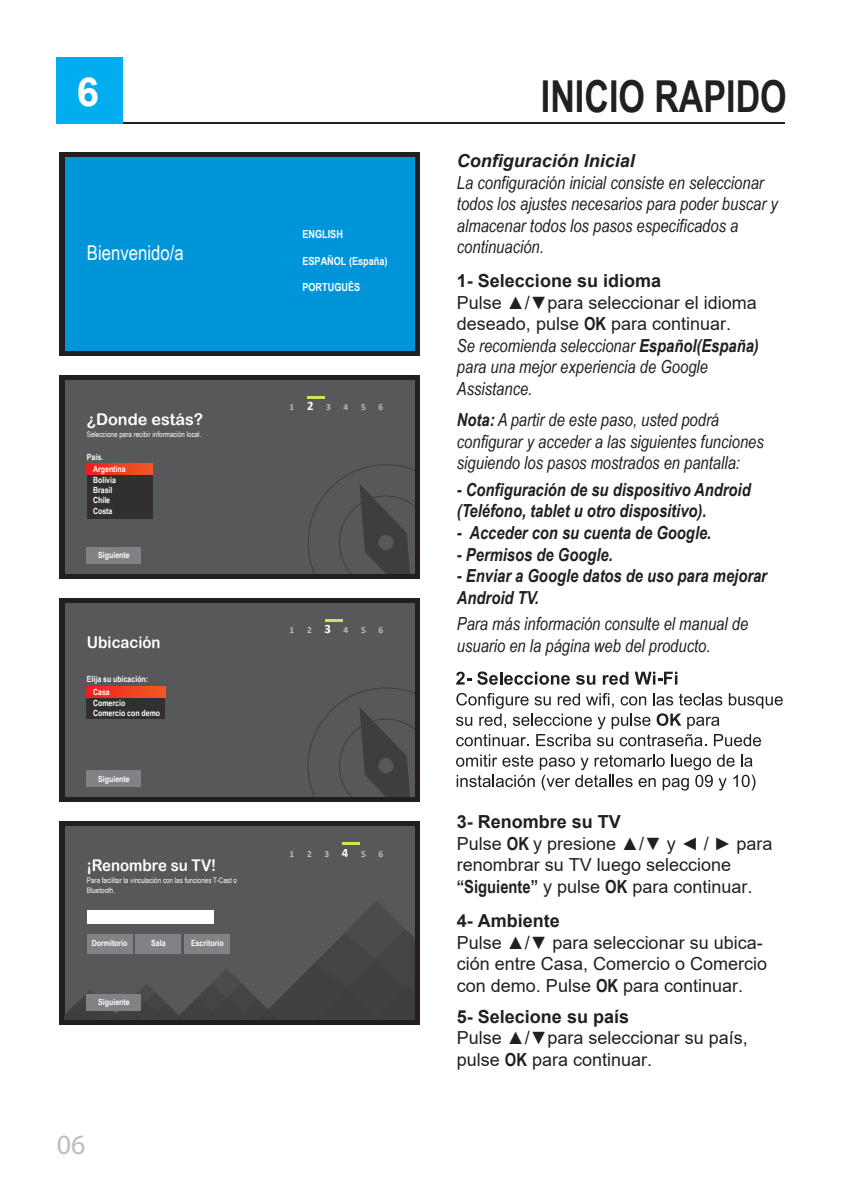
<style>
.page{position:relative;width:842px;height:1191px;background:#fff}
.page>*{position:absolute;margin:0;border:0;box-sizing:border-box;transform-origin:0 0}
.t1{font:700 44px "Arial Narrow";color:#231f20;scale:.94 1}
.t2{font:700 40px "Arial";color:#fff}
.t3{font:28px "Myriad Pro";color:#bcbdc0}
.t4{font:20.4px "Arial Narrow";color:#fff}
.t5{font:italic 18px/21.6px "Arial Narrow";color:#231f20}
.t6{font:18px/21.6px "Arial";color:#231f20}
.t7{font:italic 700 18px/21.6px "Arial Narrow";color:#231f20}
.t8{font:700 18px "Arial";color:#231f20}
.t9{font:italic 700 18px "Arial";color:#231f20}
.t10{font:16.2px "Arial Rounded MT Bold";color:#fff;scale:.93 1}
.t11{font:16.2px "Arial Rounded MT Bold";color:#fff}
.t12{font:700 11.2px "Arial Narrow";color:#fff}
.t13{font:700 9.4px "Calibri";color:#bcbdc0}
.t14{font:700 8.6px/10.8px "Arial Narrow";color:#fff}
.t15{font:7.6px/9.2px "Arial Narrow";color:#fff}
.s1{font-size:12.8px;color:#fff}
.s2{font-family:"Arial Narrow";font-weight:700}
.s3{font-weight:700}
</style>
<div class="page">
<div style="left:59px;top:152px;width:361px;height:203px;background:#231f20"></div>
<div style="left:65px;top:157px;width:350px;height:193px;background:#0095d9"></div>
<div style="left:59px;top:821px;width:361px;height:204px;background:#231f20"></div>
<div style="left:65px;top:826px;width:350px;height:193px;background:#57585a"></div>
<svg style="left:342px;top:843px;width:17px;height:2px"></svg>
<svg style="left:65px;top:902px;width:350px;height:117px"></svg>
<div style="left:87px;top:994px;width:54px;height:16px;background:#808285"></div>
<div style="left:59px;top:375px;width:361px;height:203px;background:#231f20"></div>
<div style="left:65px;top:380px;width:350px;height:193px;background:#57585a"></div>
<hr style="left:307px;top:396px;width:18px;height:3px;background:#d4e05a">
<svg style="left:87px;top:463px;width:66px;height:12px"></svg>
<div style="left:87px;top:475px;width:66px;height:10px;background:#312f30"></div>
<div style="left:87px;top:485px;width:66px;height:10px;background:#312f30"></div>
<div style="left:87px;top:495px;width:66px;height:11px;background:#312f30"></div>
<div style="left:87px;top:506px;width:66px;height:12px;background:#312f30"></div>
<div style="left:87px;top:548px;width:54px;height:16px;background:#808285"></div>
<svg style="left:308px;top:464px;width:107px;height:109px"></svg>
<div style="left:378px;top:535px;width:15px;height:15px;background:#57585a;border-radius:50%"></div>
<div style="left:59px;top:598px;width:361px;height:203px;background:#231f20"></div>
<div style="left:65px;top:603px;width:350px;height:193px;background:#57585a"></div>
<hr style="left:325px;top:619px;width:18px;height:3px;background:#d4e05a">
<svg style="left:87px;top:687px;width:78px;height:11px"></svg>
<div style="left:87px;top:698px;width:78px;height:10px;background:#312f30"></div>
<div style="left:87px;top:708px;width:78px;height:11px;background:#312f30"></div>
<div style="left:87px;top:771px;width:54px;height:16px;background:#808285"></div>
<svg style="left:308px;top:687px;width:107px;height:109px"></svg>
<div style="left:378px;top:758px;width:15px;height:15px;background:#57585a;border-radius:50%"></div>
<hr style="left:123px;top:122px;width:661px;height:1px;background:#231f20">
<div style="left:57px;top:57px;width:66px;height:66px;background:#00aeef"></div>
<svg style="left:456px;top:671px;width:15px;height:13px"></svg>
<svg style="left:477px;top:671px;width:93px;height:14px"></svg>
<svg style="left:576px;top:675px;width:19px;height:10px"></svg>
<svg style="left:603px;top:671px;width:25px;height:14px"></svg>
<svg style="left:635px;top:671px;width:42px;height:13px"></svg>
<svg style="left:456px;top:693px;width:327px;height:53px"></svg>
<svg style="left:456px;top:754px;width:299px;height:36px"></svg>
<h2 class="t2" style="left:77px;top:63px;width:24px">6</h2>
<h1 class="t1" style="left:541px;top:63px;width:263px">INICIO RAPIDO</h1>
<p class="t4" style="left:87px;top:238px;width:98px">Bienvenido/a</p>
<p class="t11" style="left:87px;top:410px;width:118px">¿Donde estás?</p>
<p class="t15" style="left:87px;top:429px;width:116px">Seleccione para recibir información local.</p>
<p class="t14" style="left:93px;top:451px;width:34px;text-indent:-6px">País.<br>Argentina<br>Bolivia<br>Brasil<br>Chile<br>Costa</p>
<p class="t14" style="left:98px;top:549px;width:33px">Siguiente</p>
<p class="t10" style="left:87px;top:633px;width:81px">Ubicación</p>
<p class="t14" style="left:93px;top:672px;width:57px;line-height:13px;text-indent:-6px">Elija su ubicación:<br>Casa</p>
<p class="t14" style="left:93px;top:697px;width:69px;line-height:10.2px">Comercio<br>Comercio con demo</p>
<p class="t14" style="left:98px;top:772px;width:33px">Siguiente</p>
<p class="t10" style="left:87px;top:856px;width:141px">¡Renombre su TV!</p>
<p class="t15" style="left:87px;top:875px;width:152px">Para facilitar la vinculación con las funciones T-Cast o<br>Bluetooth.</p>
<p class="t14" style="left:92px;top:937px;width:37px">Dormitorio</p>
<p class="t14" style="left:151px;top:937px;width:16px">Sala</p>
<p class="t14" style="left:191px;top:937px;width:34px">Escritorio</p>
<p class="t14" style="left:98px;top:996px;width:33px">Siguiente</p>
<h3 class="t3" style="left:57px;top:1127px;width:30px">06</h3>
<p class="t12" style="left:302px;top:225px;width:42px">ENGLISH</p>
<p class="t12" style="left:302px;top:252px;width:87px">ESPAÑOL (España)</p>
<p class="t12" style="left:302px;top:279px;width:59px">PORTUGUÊS</p>
<p class="t13" style="left:290px;top:400px;width:25px">1 <span class="s1">2</span></p>
<p class="t13" style="left:326px;top:400px;width:6px">3</p>
<p class="t13" style="left:344px;top:400px;width:6px">4</p>
<p class="t13" style="left:361px;top:400px;width:6px">5</p>
<p class="t13" style="left:378px;top:400px;width:6px">6</p>
<p class="t13" style="left:290px;top:623px;width:6px">1</p>
<p class="t13" style="left:307px;top:623px;width:25px">2 <span class="s1">3</span></p>
<p class="t13" style="left:344px;top:623px;width:6px">4</p>
<p class="t13" style="left:361px;top:623px;width:6px">5</p>
<p class="t13" style="left:378px;top:623px;width:6px">6</p>
<p class="t13" style="left:290px;top:847px;width:6px">1</p>
<p class="t13" style="left:307px;top:847px;width:6px">2</p>
<p class="t13" style="left:324px;top:847px;width:25px">3 <span class="s1">4</span></p>
<p class="t13" style="left:361px;top:847px;width:6px">5</p>
<p class="t13" style="left:378px;top:847px;width:6px">6</p>
<p class="t9" style="left:457px;top:149px;width:180px">Configuración Inicial</p>
<p class="t5" style="left:457px;top:171px;width:322px">La configuración inicial consiste en seleccionar todos los ajustes necesarios para poder buscar y almacenar todos los pasos especificados a continuación.</p>
<p class="t8" style="left:457px;top:268px;width:206px">1- Seleccione su idioma</p>
<p class="t6" style="left:457px;top:291px;width:301px">Pulse ▲/▼para seleccionar el idioma deseado, pulse <span class="s2">OK</span> para continuar.</p>
<p class="t5" style="left:457px;top:334px;width:303px">Se recomienda seleccionar <span class="s3">Español(España) </span>para una mejor experiencia de Google<br>Assistance.</p>
<p class="t5" style="left:457px;top:409px;width:308px"><span class="s3">Nota:</span> A partir de este paso, usted podrá configurar y acceder a las siguientes funciones siguiendo los pasos mostrados en pantalla:</p>
<p class="t7" style="left:457px;top:478px;width:295px">- Configuración de su dispositivo Android (Teléfono, tablet u otro dispositivo).</p>
<p class="t7" style="left:457px;top:521px;width:256px">- Acceder con su cuenta de Google.</p>
<p class="t7" style="left:457px;top:542px;width:157px">- Permisos de Google.</p>
<p class="t7" style="left:457px;top:564px;width:312px">- Enviar a Google datos de uso para mejorar<br>Android TV.</p>
<p class="t5" style="left:457px;top:613px;width:293px">Para más información consulte el manual de usuario en la página web del producto.</p>
<p class="t6" style="left:457px;top:811px;width:317px"><span class="s3">3- Renombre su TV<br></span>Pulse <span class="s2">OK</span> y presione ▲/▼ y ◄ / ► para renombrar su TV luego seleccione <span class="s2">“Siguiente”</span> y pulse <span class="s2">OK</span> para continuar.</p>
<p class="t8" style="left:457px;top:908px;width:105px">4- Ambiente</p>
<p class="t6" style="left:457px;top:931px;width:312px">Pulse ▲/▼ para seleccionar su ubica&shy;ción entre Casa, Comercio o Comercio con demo. Pulse <span class="s2">OK</span> para continuar.</p>
<p class="t8" style="left:457px;top:1003px;width:174px">5- Selecione su país</p>
<p class="t6" style="left:457px;top:1027px;width:292px">Pulse ▲/▼para seleccionar su país, pulse <span class="s2">OK</span> para continuar.</p>
</div>
